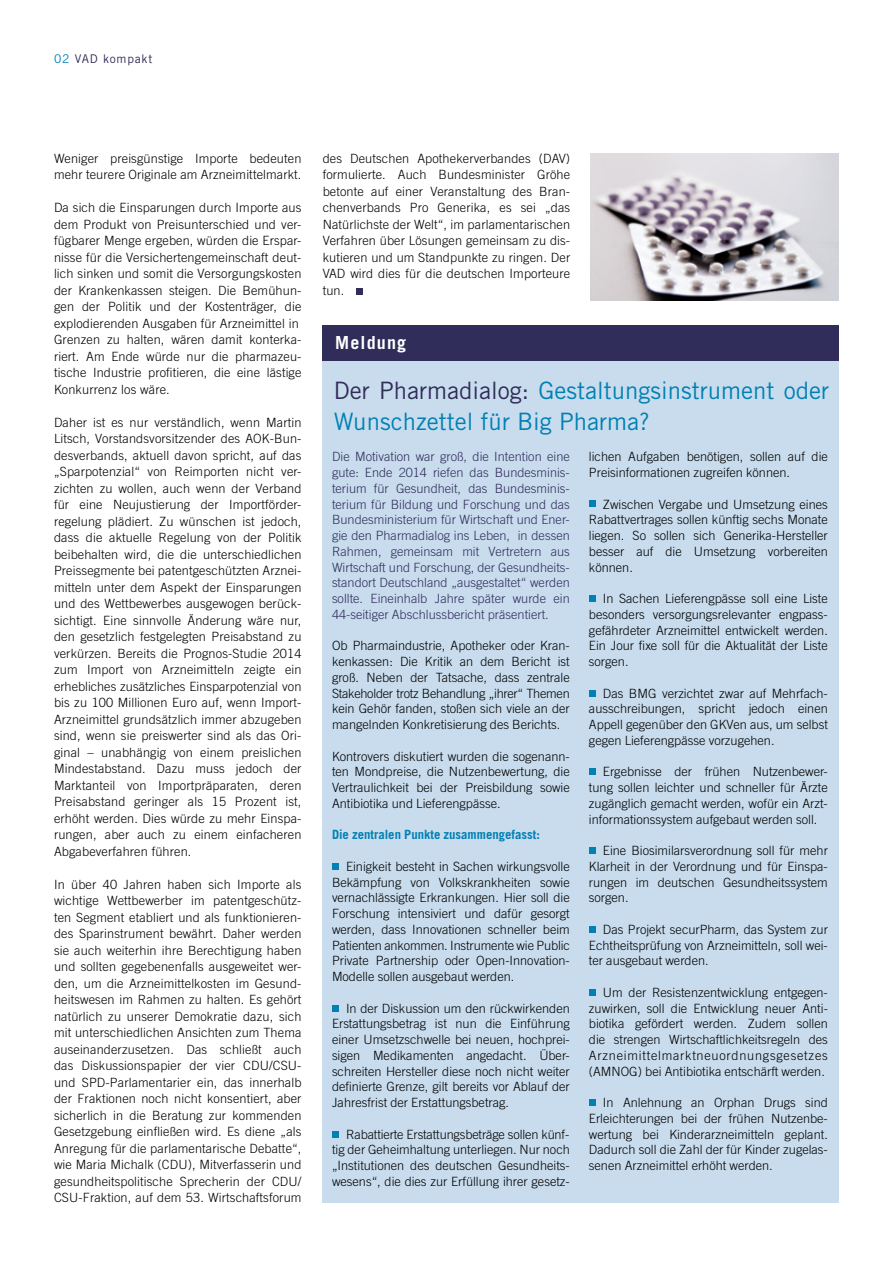
<style>
.page{position:relative;width:893px;height:1263px;background:#fff}
.page>*{position:absolute;margin:0;border:0;box-sizing:border-box;transform-origin:0 0}
.t1{font:24px/31.5px "Trade Gothic LT Std";color:#0080b3}
.t2{font:700 18px "Trade Gothic LT Std";letter-spacing:.065em;color:#fff}
.t3{font:300 12.75px/16.5px "Trade Gothic LT Std";color:#000;text-align:justify}
.t4{font:300 12.75px/15.8px "Trade Gothic LT Std";color:#312d5a;text-align:justify}
.t5{font:700 12.75px "Trade Gothic LT Std";color:#0080b3}
.t6{font:12px "Trade Gothic LT Std";letter-spacing:.065em;color:#312d5a}
.s1{color:#0080b3}
.s2{color:#312d5a}
</style>
<div class="page">
<div style="left:356px;top:288px;width:6px;height:7px;background:#312d5a"></div>
<div style="left:323px;top:350px;width:516px;height:853px;background:#c8dced"></div>
<div style="left:322px;top:326px;width:517px;height:35px;background:#312d5a"></div>
<svg style="left:332px;top:863px;width:6px;height:6px"></svg>
<svg style="left:332px;top:1005px;width:6px;height:6px"></svg>
<svg style="left:332px;top:1131px;width:6px;height:6px"></svg>
<svg style="left:589px;top:501px;width:6px;height:6px"></svg>
<div style="left:589px;top:595px;width:6px;height:7px;background:#0080b3"></div>
<svg style="left:589px;top:690px;width:6px;height:6px"></svg>
<svg style="left:589px;top:769px;width:6px;height:6px"></svg>
<div style="left:589px;top:847px;width:6px;height:7px;background:#0080b3"></div>
<svg style="left:589px;top:926px;width:6px;height:6px"></svg>
<svg style="left:589px;top:989px;width:6px;height:6px"></svg>
<div style="left:589px;top:1099px;width:6px;height:7px;background:#0080b3"></div>
<img style="left:590px;top:153px;width:249px;height:147px">
<p class="t6" style="left:54px;top:51px;width:100px"><span class="s1">02</span> VAD kompakt</p>
<p class="t3" style="left:54px;top:150px;width:249px">Weniger preisgünstige Importe bedeuten mehr teurere Originale am Arzneimittelmarkt.</p>
<p class="t3" style="left:54px;top:199px;width:249px;text-align:left">Da sich die Einsparungen durch Importe aus dem Produkt von Preisunterschied und ver&shy;fügbarer Menge ergeben, würden die Erspar&shy;nisse für die Versichertengemeinschaft deut&shy;lich sinken und somit die Versorgungskosten der Krankenkassen steigen. Die Bemühun&shy;gen der Politik und der Kostenträger, die explodierenden Ausgaben für Arzneimittel in Grenzen zu halten, wären damit konterka&shy;riert. Am Ende würde nur die pharmazeu&shy;tische Industrie profitieren, die eine lästige Konkurrenz los wäre.</p>
<p class="t3" style="left:54px;top:414px;width:249px">Daher ist es nur verständlich, wenn Martin Litsch, Vorstandsvorsitzender des AOK-Bun&shy;desverbands, aktuell davon spricht, auf das „Sparpotenzial“ von Reimporten nicht ver&shy;zichten zu wollen, auch wenn der Verband für eine Neujustierung der Importförder&shy;regelung plädiert. Zu wünschen ist jedoch, dass die aktuelle Regelung von der Politik beibehalten wird, die die unterschiedlichen Preissegmente bei patentgeschützten Arznei&shy;mitteln unter dem Aspekt der Einsparungen und des Wettbewerbes ausgewogen berück&shy;sichtigt. Eine sinnvolle Änderung wäre nur, den gesetzlich festgelegten Preisabstand zu verkürzen. Bereits die Prognos-Studie 2014 zum Import von Arzneimitteln zeigte ein erhebliches zusätzliches Einsparpotenzial von bis zu 100 Millionen Euro auf, wenn Import-Arzneimittel grundsätzlich immer abzugeben sind, wenn sie preiswerter sind als das Ori&shy;ginal – unabhängig von einem preislichen Mindestabstand. Dazu muss jedoch der Marktanteil von Importpräparaten, deren Preisabstand geringer als 15 Prozent ist, erhöht werden. Dies würde zu mehr Einspa&shy;rungen, aber auch zu einem einfacheren Abgabeverfahren führen.</p>
<p class="t3" style="left:54px;top:876px;width:249px">In über 40 Jahren haben sich Importe als wichtige Wettbewerber im patentgeschütz&shy;ten Segment etabliert und als funktionieren&shy;des Sparinstrument bewährt. Daher werden sie auch weiterhin ihre Berechtigung haben und sollten gegebenenfalls ausgeweitet wer&shy;den, um die Arzneimittelkosten im Gesund&shy;heitswesen im Rahmen zu halten. Es gehört natürlich zu unserer Demokratie dazu, sich mit unterschiedlichen Ansichten zum Thema auseinanderzusetzen. Das schließt auch das Diskussionspapier der vier CDU/CSU&shy;und SPD-Parlamentarier ein, das innerhalb der Fraktionen noch nicht konsentiert, aber sicherlich in die Beratung zur kommenden Gesetzgebung einfließen wird. Es diene „als Anregung für die parlamentarische Debatte“, wie Maria Michalk (CDU), Mitverfasserin und gesundheitspolitische Sprecherin der CDU/ CSU-Fraktion, auf dem 53. Wirtschaftsforum</p>
<p class="t3" style="left:323px;top:150px;width:249px">des Deutschen Apothekerverbandes (DAV) formulierte. Auch Bundesminister Gröhe betonte auf einer Veranstaltung des Bran&shy;chenverbands Pro Generika, es sei „das Natürlichste der Welt“, im parlamentarischen Verfahren über Lösungen gemeinsam zu dis&shy;kutieren und um Standpunkte zu ringen. Der VAD wird dies für die deutschen Importeure tun.</p>
<h2 class="t2" style="left:335px;top:332px;width:73px">Meldung</h2>
<h1 class="t1" style="left:334px;top:374px;width:497px"><span class="s2">Der Pharmadialog:</span> Gestaltungsinstrument oder<br>Wunschzettel für Big Pharma?</h1>
<p class="t4" style="left:332px;top:449px;width:239px">Die Motivation war groß, die Intention eine gute: Ende 2014 riefen das Bundesminis&shy;terium für Gesundheit, das Bundesminis&shy;terium für Bildung und Forschung und das Bundesministerium für Wirtschaft und Ener&shy;gie den Pharmadialog ins Leben, in dessen Rahmen, gemeinsam mit Vertretern aus Wirtschaft und Forschung, der Gesundheits&shy;standort Deutschland „ausgestaltet“ werden sollte. Eineinhalb Jahre später wurde ein 44-seitiger Abschlussbericht präsentiert.</p>
<p class="t3" style="left:332px;top:638px;width:239px;line-height:15.8px">Ob Pharmaindustrie, Apotheker oder Kran&shy;kenkassen: Die Kritik an dem Bericht ist groß. Neben der Tatsache, dass zentrale Stakeholder trotz Behandlung „ihrer“ Themen kein Gehör fanden, stoßen sich viele an der mangelnden Konkretisierung des Berichts.</p>
<p class="t3" style="left:332px;top:748px;width:239px;line-height:15.8px">Kontrovers diskutiert wurden die sogenann&shy;ten Mondpreise, die Nutzenbewertung, die Vertraulichkeit bei der Preisbildung sowie Antibiotika und Lieferengpässe.</p>
<p class="t5" style="left:332px;top:827px;width:209px">Die zentralen Punkte zusammengefasst:</p>
<p class="t3" style="left:332px;top:858px;width:239px;line-height:15.8px;text-indent:14px">Einigkeit besteht in Sachen wirkungsvolle Bekämpfung von Volkskrankheiten sowie vernachlässigte Erkrankungen. Hier soll die Forschung intensiviert und dafür gesorgt werden, dass Innovationen schneller beim Patienten ankommen. Instrumente wie Public Private Partnership oder Open-Innovation-Modelle sollen ausgebaut werden.</p>
<p class="t3" style="left:332px;top:1000px;width:239px;line-height:15.8px;text-indent:14px">In der Diskussion um den rückwirkenden Erstattungsbetrag ist nun die Einführung einer Umsetzschwelle bei neuen, hochprei&shy;sigen Medikamenten angedacht. Über&shy;schreiten Hersteller diese noch nicht weiter definierte Grenze, gilt bereits vor Ablauf der Jahresfrist der Erstattungsbetrag.</p>
<p class="t3" style="left:332px;top:1126px;width:239px;line-height:15.8px;text-indent:14px">Rabattierte Erstattungsbeträge sollen künf&shy;tig der Geheimhaltung unterliegen. Nur noch „Institutionen des deutschen Gesundheits&shy;wesens“, die dies zur Erfüllung ihrer gesetz-</p>
<p class="t3" style="left:589px;top:449px;width:240px;line-height:15.8px">lichen Aufgaben benötigen, sollen auf die<br>Preisinformationen zugreifen können.</p>
<p class="t3" style="left:589px;top:496px;width:240px;line-height:15.8px;text-indent:14px">Zwischen Vergabe und Umsetzung eines Rabattvertrages sollen künftig sechs Monate liegen. So sollen sich Generika-Hersteller besser auf die Umsetzung vorbereiten können.</p>
<p class="t3" style="left:589px;top:590px;width:240px;line-height:15.8px;text-indent:14px">In Sachen Lieferengpässe soll eine Liste besonders versorgungsrelevanter engpass&shy;gefährdeter Arzneimittel entwickelt werden.<br>Ein Jour fixe soll für die Aktualität der Liste sorgen.</p>
<p class="t3" style="left:589px;top:685px;width:240px;line-height:15.8px;text-indent:14px">Das BMG verzichtet zwar auf Mehrfach&shy;ausschreibungen, spricht jedoch einen Appell gegenüber den GKVen aus, um selbst gegen Lieferengpässe vorzugehen.</p>
<p class="t3" style="left:589px;top:764px;width:240px;line-height:15.8px;text-indent:14px">Ergebnisse der frühen Nutzenbewer&shy;tung sollen leichter und schneller für Ärzte zugänglich gemacht werden, wofür ein Arzt&shy;informationssystem aufgebaut werden soll.</p>
<p class="t3" style="left:589px;top:842px;width:240px;line-height:15.8px;text-indent:14px">Eine Biosimilarsverordnung soll für mehr Klarheit in der Verordnung und für Einspa&shy;rungen im deutschen Gesundheitssystem sorgen.</p>
<p class="t3" style="left:589px;top:921px;width:240px;line-height:15.8px;text-indent:14px">Das Projekt securPharm, das System zur Echtheitsprüfung von Arzneimitteln, soll wei&shy;ter ausgebaut werden.</p>
<p class="t3" style="left:589px;top:984px;width:240px;line-height:15.8px;text-indent:14px">Um der Resistenzentwicklung entgegen&shy;zuwirken, soll die Entwicklung neuer Anti&shy;biotika gefördert werden. Zudem sollen die strengen Wirtschaftlichkeitsregeln des Arzneimittelmarktneuordnungsgesetzes (AMNOG) bei Antibiotika entschärft werden.</p>
<p class="t3" style="left:589px;top:1094px;width:240px;line-height:15.8px;text-indent:14px">In Anlehnung an Orphan Drugs sind Erleichterungen bei der frühen Nutzenbe&shy;wertung bei Kinderarzneimitteln geplant.<br>Dadurch soll die Zahl der für Kinder zugelas&shy;senen Arzneimittel erhöht werden.</p>
</div>
